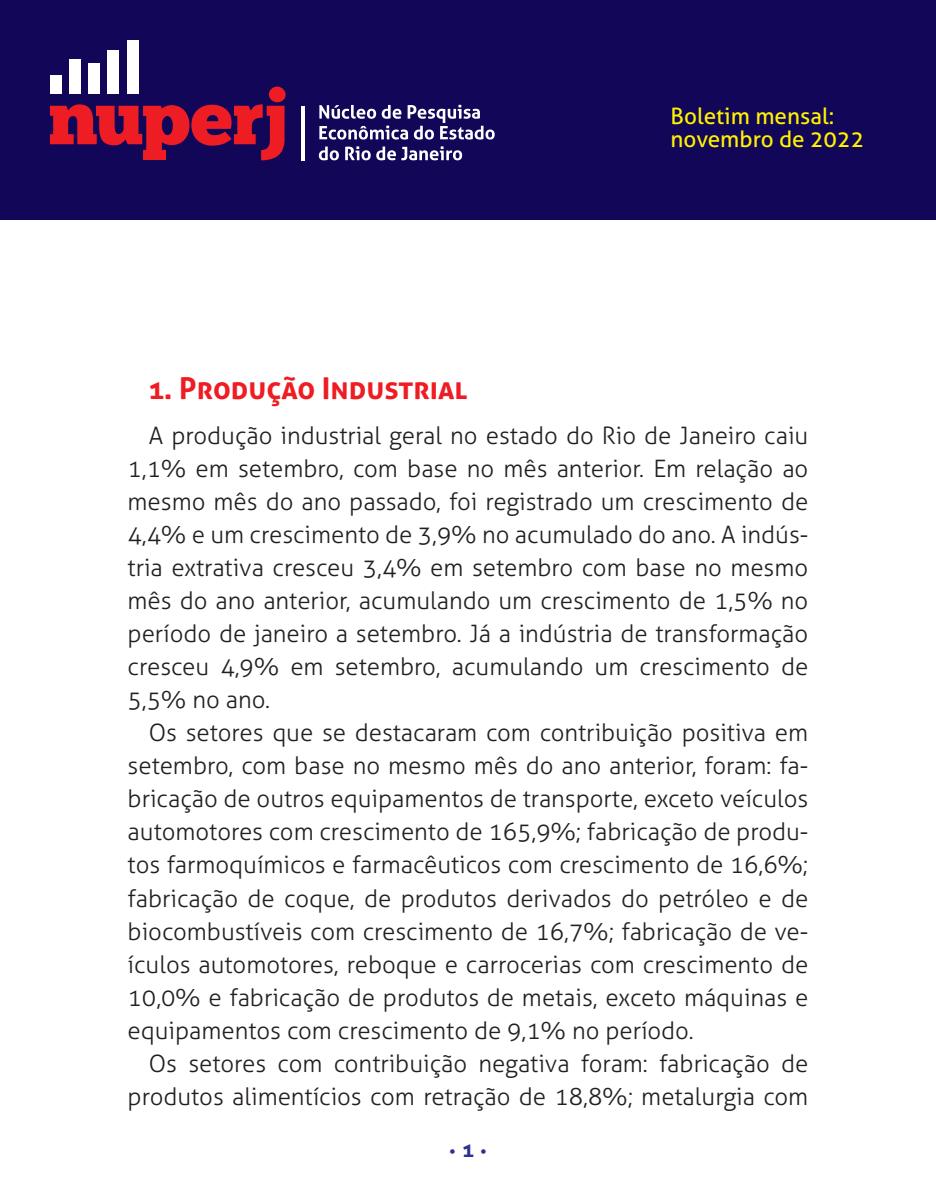
<style>
.page{position:relative;width:936px;height:1191px;background:#fff}
.page>*{position:absolute;margin:0;border:0;box-sizing:border-box;transform-origin:0 0}
.Título{font:700 30px "Aller";color:#ee1d23}
.Texto_Corrido{font:300 24px/33px "Aller";color:#231f20;text-align:justify}
.t1{font:22.5px/22.5px "Aller";color:#fff101}
.Título-2{font:700 15px "Aller";color:#2e3092}
.s1{font-size:22.5px}
</style>
<div class="page">
<div style="left:0;top:0;width:935px;height:219px;background:#110658"></div>
<svg style="left:319px;top:105px;width:175px;height:34px"></svg>
<svg style="left:319px;top:146px;width:20px;height:14px"></svg>
<svg style="left:345px;top:146px;width:25px;height:14px"></svg>
<svg style="left:376px;top:146px;width:86px;height:14px"></svg>
<svg style="left:50px;top:87px;width:235px;height:73px"></svg>
<div style="left:50px;top:75px;width:11px;height:19px;background:#fff"></div>
<div style="left:69px;top:60px;width:12px;height:34px;background:#fff"></div>
<div style="left:88px;top:64px;width:12px;height:30px;background:#fff"></div>
<div style="left:108px;top:51px;width:11px;height:43px;background:#fff"></div>
<div style="left:127px;top:41px;width:11px;height:53px;background:#fff"></div>
<hr style="left:301px;top:106px;width:4px;height:54px;background:#fff">
<p class="t1" style="left:670px;top:105px;width:195px">Boletim mensal: novembro de 2022</p>
<p class="Título" style="left:149px;top:369px;width:320px">1. Produção Industrial</p>
<p class="Texto_Corrido" style="left:128px;top:419px;width:682px;text-indent:21px">A produção industrial geral no estado do Rio de Janeiro caiu 1,1% em setembro, com base no mês anterior. Em relação ao mesmo mês do ano passado, foi registrado um crescimento de 4,4% e um crescimento de 3,9% no acumulado do ano. A indús&shy;tria extrativa cresceu 3,4% em setembro com base no mesmo mês do ano anterior, acumulando um crescimento de 1,5% no período de janeiro a setembro. Já a indústria de transformação cresceu 4,9% em setembro, acumulando um crescimento de 5,5% no ano.</p>
<p class="Texto_Corrido" style="left:128px;top:716px;width:682px;text-indent:21px">Os setores que se destacaram com contribuição positiva em setembro, com base no mesmo mês do ano anterior, foram: fa&shy;bricação de outros equipamentos de transporte, exceto veículos automotores com crescimento de 165,9%; fabricação de produ&shy;tos farmoquímicos e farmacêuticos com crescimento de 16,6%; fabricação de coque, de produtos derivados do petróleo e de biocombustíveis com crescimento de 16,7%; fabricação de ve&shy;ículos automotores, reboque e carrocerias com crescimento de 10,0% e fabricação de produtos de metais, exceto máquinas e equipamentos com crescimento de 9,1% no período.</p>
<p class="Texto_Corrido" style="left:128px;top:1046px;width:682px;text-align:right">Os setores com contribuição negativa foram: fabricação de produtos alimentícios com retração de 18,8%; metalurgia com</p>
<p class="Título-2" style="left:449px;top:1142px;width:39px">•<span class="s1">1</span>•</p>
</div>
